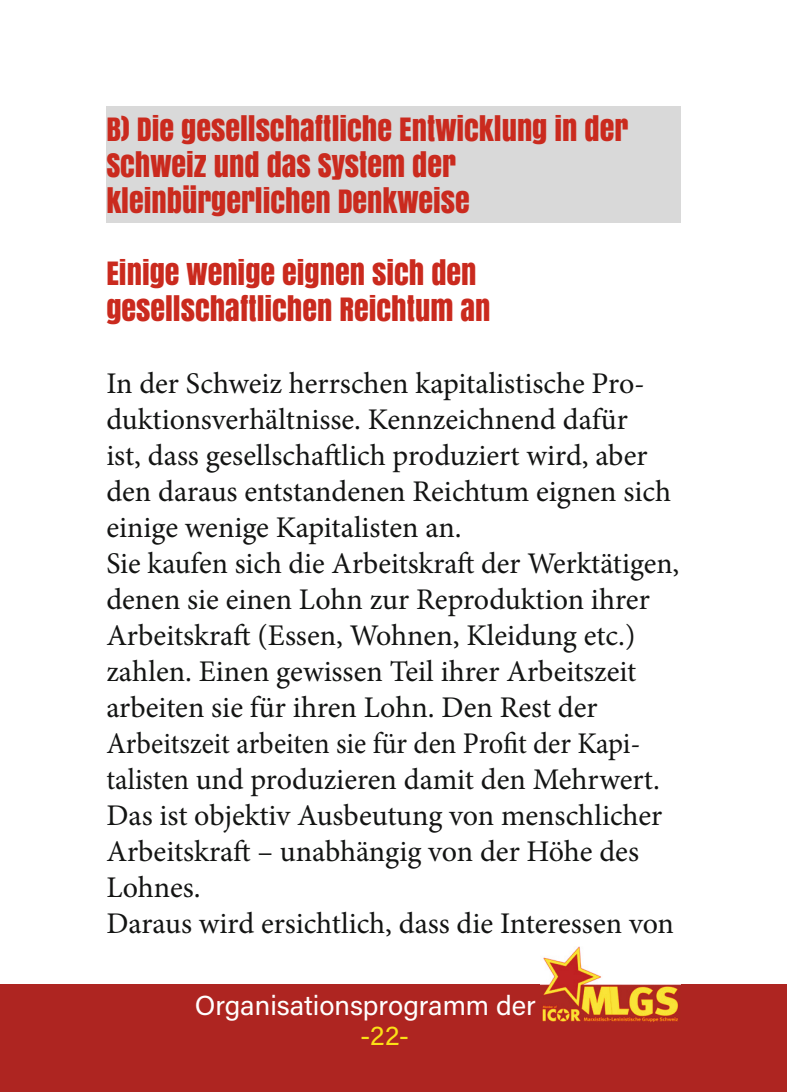
<style>
.page{position:relative;width:787px;height:1092px;background:#fff}
.page>*{position:absolute;margin:0;border:0;box-sizing:border-box;transform-origin:0 0}
.t1{font:30px/36px "Minion Pro";color:#131413}
.t2{font:30px/36px "Anton";color:#ca2a1e}
.t3{font:27.5px "Acumin Pro";color:#fff}
.t4{font:27.5px "Acumin Pro";color:#fbe116}
</style>
<div class="page">
<div style="left:0;top:984px;width:787px;height:107px;background:#ae2521"></div>
<img style="left:540px;top:946px;width:140px;height:76px">
<div style="left:106px;top:106px;width:574px;height:116px;background:#d9d9d9"></div>
<p class="t2" style="left:106px;top:110px;width:523px">B) DIE GESELLSCHAFTLICHE ENTWICKLUNG IN DER<br>SCHWEIZ UND DAS SYSTEM DER<br>KLEINBÜRGERLICHEN DENKWEISE</p>
<p class="t2" style="left:106px;top:254px;width:385px">EINIGE WENIGE EIGNEN SICH DEN<br>GESELLSCHAFTLICHEN REICHTUM AN</p>
<p class="t1" style="left:106px;top:365px;width:574px">In der Schweiz herrschen kapitalistische Pro&shy;duktionsverhältnisse. Kennzeichnend dafür<br>ist, dass gesellschaftlich produziert wird, aber den daraus entstandenen Reichtum eignen sich einige wenige Kapitalisten an.<br>Sie kaufen sich die Arbeitskraft der Werktätigen, denen sie einen Lohn zur Reproduktion ihrer Arbeitskraft (Essen, Wohnen, Kleidung etc.) zahlen. Einen gewissen Teil ihrer Arbeitszeit arbeiten sie für ihren Lohn. Den Rest der Arbeitszeit arbeiten sie für den Profit der Kapi&shy;talisten und produzieren damit den Mehrwert.<br>Das ist objektiv Ausbeutung von menschlicher Arbeitskraft – unabhängig von der Höhe des Lohnes.<br>Daraus wird ersichtlich, dass die Interessen von</p>
<p class="t3" style="left:195px;top:986px;width:342px">Organisationsprogramm der</p>
<p class="t4" style="left:360px;top:1016px;width:51px">-22-</p>
</div>
